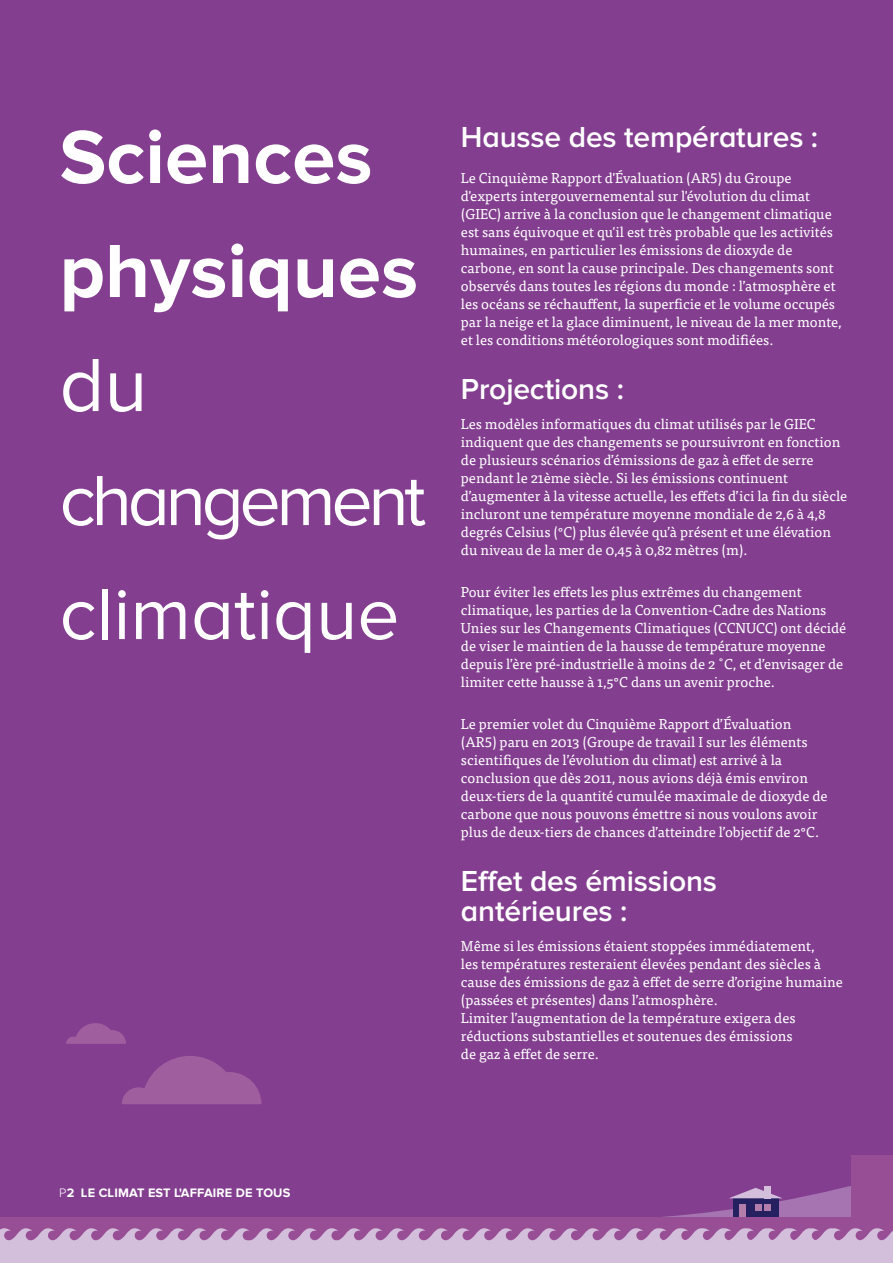
<style>
.page{position:relative;width:893px;height:1263px;background:#833e8f}
.page>*{position:absolute;margin:0;border:0;box-sizing:border-box;transform-origin:0 0}
.H1_-_Medium{font:700 78px "Proxima Nova";color:#fff}
.H1_-_Medium-2{font:78px "Proxima Nova";color:#fff}
.H1_-_Medium-3{font:75px "Proxima Nova";color:#fff}
.H1_-_Medium-4{font:73.5px "Proxima Nova";letter-spacing:-.06em;color:#fff}
.t1{font:600 30px/30px "Proxima Nova";letter-spacing:-.005em;color:#fff}
.t2{font:14.25px/18px "Tisa Pro";color:#fff}
.Page_Number{font:700 12.75px "Proxima Nova";letter-spacing:.01em;color:#fff}
.s1{font-weight:300}
</style>
<div class="page">
<div style="left:851px;top:1155px;width:42px;height:64px;background:#984e95"></div>
<svg style="left:663px;top:1186px;width:188px;height:31px"></svg>
<svg style="left:122px;top:1056px;width:139px;height:48px"></svg>
<svg style="left:66px;top:1023px;width:60px;height:21px"></svg>
<div style="left:0;top:1217px;width:893px;height:46px;background:#984e95"></div>
<svg style="left:0;top:1228px;width:893px;height:35px"></svg>
<p class="H1_-_Medium" style="left:60px;top:112px;width:315px">SCIENCES</p>
<p class="H1_-_Medium" style="left:60px;top:226px;width:360px">PHYSIQUES</p>
<p class="H1_-_Medium-2" style="left:60px;top:340px;width:89px">du</p>
<p class="H1_-_Medium-4" style="left:60px;top:458px;width:368px">changement</p>
<p class="H1_-_Medium-3" style="left:60px;top:571px;width:341px">climatique</p>
<h2 class="t1" style="left:461px;top:123px;width:359px">Hausse des températures :</h2>
<p class="t2" style="left:461px;top:168px;width:382px">Le Cinquième Rapport d'Évaluation (AR5) du Groupe d'experts intergouvernemental sur l'évolution du climat (GIEC) arrive à la conclusion que le changement climatique est sans équivoque et qu'il est très probable que les activités humaines, en particulier les émissions de dioxyde de carbone, en sont la cause principale. Des changements sont observés dans toutes les régions du monde : l’atmosphère et les océans se réchauffent, la superficie et le volume occupés par la neige et la glace diminuent, le niveau de la mer monte, et les conditions météorologiques sont modifiées.</p>
<h2 class="t1" style="left:461px;top:375px;width:165px">Projections :</h2>
<p class="t2" style="left:461px;top:414px;width:388px">Les modèles informatiques du climat utilisés par le GIEC indiquent que des changements se poursuivront en fonction de plusieurs scénarios d’émissions de gaz à effet de serre pendant le 21ème siècle. Si les émissions continuent d’augmenter à la vitesse actuelle, les effets d’ici la fin du siècle incluront une température moyenne mondiale de 2,6 à 4,8 degrés Celsius (°C) plus élevée qu’à présent et une élévation du niveau de la mer de 0,45 à 0,82 mètres (m).</p>
<p class="t2" style="left:461px;top:582px;width:387px">Pour éviter les effets les plus extrêmes du changement climatique, les parties de la Convention-Cadre des Nations Unies sur les Changements Climatiques (CCNUCC) ont décidé de viser le maintien de la hausse de température moyenne depuis l’ère pré-industrielle à moins de 2 ˚C, et d’envisager de limiter cette hausse à 1,5°C dans un avenir proche.</p>
<p class="t2" style="left:461px;top:714px;width:368px">Le premier volet du Cinquième Rapport d’Évaluation (AR5) paru en 2013 (Groupe de travail I sur les éléments scientifiques de l’évolution du climat) est arrivé à la conclusion que dès 2011, nous avions déjà émis environ deux-tiers de la quantité cumulée maximale de dioxyde de carbone que nous pouvons émettre si nous voulons avoir plus de deux-tiers de chances d’atteindre l’objectif de 2°C.</p>
<h2 class="t1" style="left:461px;top:867px;width:258px">Effet des émissions antérieures :</h2>
<p class="t2" style="left:461px;top:936px;width:383px">Même si les émissions étaient stoppées immédiatement,<br>les températures resteraient élevées pendant des siècles à cause des émissions de gaz à effet de serre d’origine humaine (passées et présentes) dans l’atmosphère.<br>Limiter l’augmentation de la température exigera des réductions substantielles et soutenues des émissions<br>de gaz à effet de serre.</p>
<p class="Page_Number" style="left:59px;top:1185px;width:233px"><span class="s1">P</span>2 LE CLIMAT EST L'AFFAIRE DE TOUS</p>
</div>
